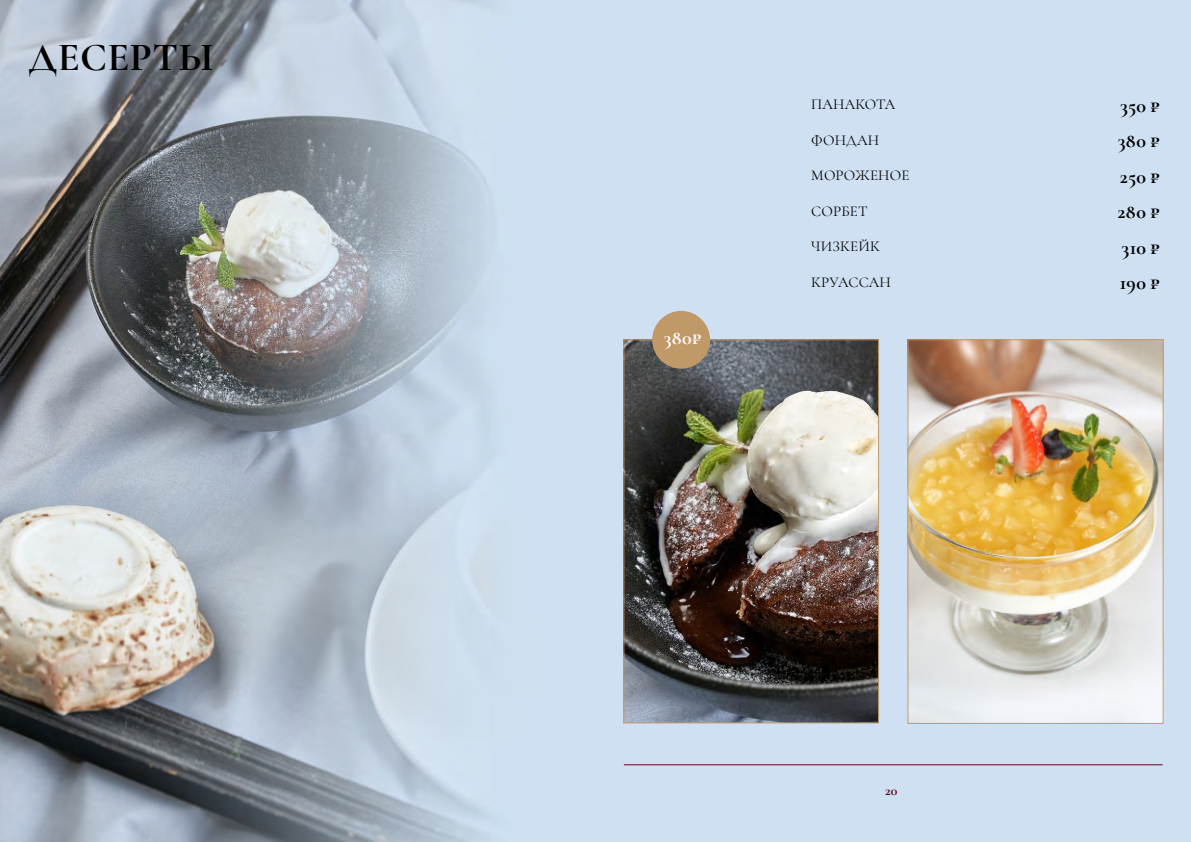
<style>
.page{position:relative;width:1191px;height:842px;background:#fff}
.page>*{position:absolute;margin:0;border:0;box-sizing:border-box;transform-origin:0 0}
.t1{font:700 40px "Cormorant Garamond";letter-spacing:.01em;color:#000}
.t2{font:700 20px "Cormorant Garamond";letter-spacing:.01em;color:#000}
.t3{font:700 20px "Cormorant Garamond";color:#fff}
.t4{font:15px "Cormorant Garamond";letter-spacing:.01em;color:#000}
.t5{font:700 14px "Cormorant Garamond";color:#5e091a}
</style>
<div class="page">
<img style="left:0;top:0;width:1191px;height:842px">
<hr style="left:624px;top:764px;width:538px;height:1px;background:#5e091a">
<img style="left:625px;top:341px;width:252px;height:380px">
<div style="left:623px;top:339px;width:256px;height:384px;border:1px solid #c19868"></div>
<div style="left:652px;top:311px;width:58px;height:58px;background:#c19868;border-radius:50%"></div>
<img style="left:909px;top:341px;width:252px;height:381px">
<div style="left:907px;top:339px;width:256px;height:385px;border:1px solid #c19868"></div>
<h1 class="t1" style="left:29px;top:33px;width:187px">ДЕСЕРТЫ</h1>
<h2 class="t3" style="left:663px;top:325px;width:40px">380₽</h2>
<p class="t4" style="left:811px;top:95px;width:86px">ПАНАКОТА</p>
<h2 class="t2" style="left:1120px;top:93px;width:41px">350 ₽</h2>
<p class="t4" style="left:811px;top:131px;width:69px">ФОНДАН</p>
<h2 class="t2" style="left:1117px;top:128px;width:44px">380 ₽</h2>
<p class="t4" style="left:811px;top:166px;width:100px">МОРОЖЕНОЕ</p>
<h2 class="t2" style="left:1119px;top:164px;width:42px">250 ₽</h2>
<p class="t4" style="left:811px;top:202px;width:58px">СОРБЕТ</p>
<h2 class="t2" style="left:1117px;top:199px;width:44px">280 ₽</h2>
<p class="t4" style="left:811px;top:237px;width:70px">ЧИЗКЕЙК</p>
<h2 class="t2" style="left:1121px;top:235px;width:40px">310 ₽</h2>
<p class="t4" style="left:811px;top:273px;width:81px">КРУАССАН</p>
<h2 class="t2" style="left:1119px;top:270px;width:42px">190 ₽</h2>
<p class="t5" style="left:885px;top:782px;width:14px">20</p>
</div>
